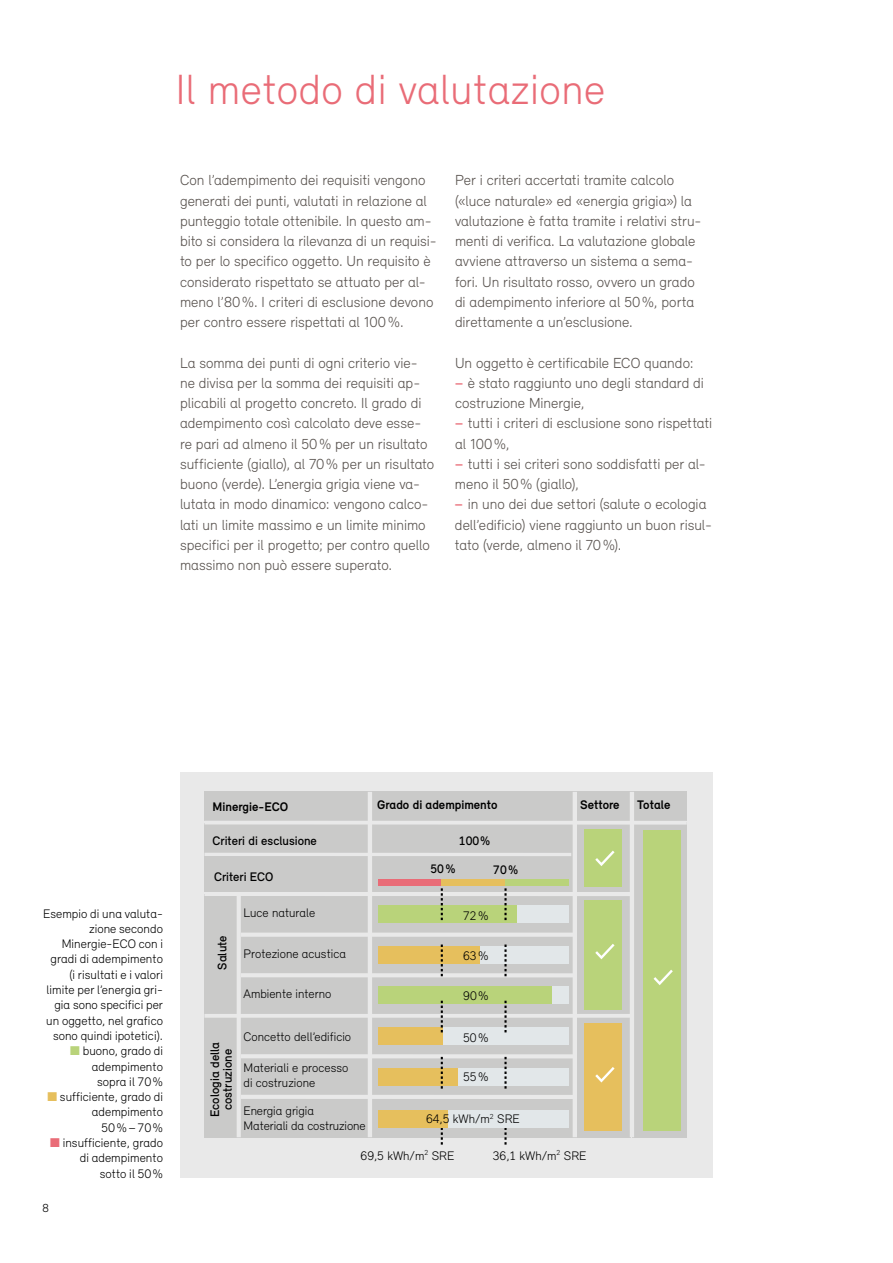
<style>
.page{position:relative;width:893px;height:1263px;background:#fff}
.page>*{position:absolute;margin:0;border:0;box-sizing:border-box;transform-origin:0 0}
.t1{font:300 43.5px "Relevant";letter-spacing:.01em;color:#e96c77}
.t2{font:300 15px/20.2px "Relevant";color:#57514d}
.t3{font:300 12.75px/15.3px "Relevant";letter-spacing:.005em;color:#000;text-align:right}
.t4{font:500 12.75px/12.8px "Relevant";color:#000;text-align:center}
.t5{font:700 12.75px "Relevant";color:#000}
.t6{font:300 12px "Relevant";color:#000}
.s1{font-weight:500;color:#e96c77}
.s2{color:#b9d37a}
.s3{color:#e6bf5d}
.s4{color:#e96c77}
</style>
<div class="page">
<div style="left:180px;top:773px;width:533px;height:405px;background:#e9e9e9"></div>
<div style="left:205px;top:1016px;width:426px;height:121px;background:#cacac9"></div>
<div style="left:430px;top:1068px;width:139px;height:17px;background:#e2e7e9"></div>
<div style="left:378px;top:1068px;width:80px;height:17px;background:#e6bf5d"></div>
<div style="left:421px;top:1028px;width:148px;height:17px;background:#e2e7e9"></div>
<div style="left:205px;top:894px;width:426px;height:122px;background:#cacac9"></div>
<div style="left:430px;top:946px;width:139px;height:18px;background:#e2e7e9"></div>
<div style="left:378px;top:946px;width:102px;height:18px;background:#e6bf5d"></div>
<div style="left:430px;top:987px;width:139px;height:17px;background:#e2e7e9"></div>
<div style="left:430px;top:906px;width:139px;height:17px;background:#e2e7e9"></div>
<div style="left:205px;top:792px;width:482px;height:29px;background:#cacac9"></div>
<div style="left:205px;top:823px;width:426px;height:69px;background:#cacac9"></div>
<div style="left:378px;top:1028px;width:65px;height:17px;background:#e6bf5d"></div>
<div style="left:378px;top:879px;width:64px;height:6px;background:#e96c77"></div>
<div style="left:441px;top:879px;width:64px;height:6px;background:#e6bf5d"></div>
<div style="left:505px;top:879px;width:64px;height:6px;background:#b9d37a"></div>
<div style="left:241px;top:932px;width:334px;height:5px;background:#e9e9e9"></div>
<hr style="left:241px;top:973px;width:334px;height:4px;background:#e9e9e9">
<hr style="left:204px;top:892px;width:427px;height:4px;background:#e9e9e9">
<hr style="left:241px;top:1054px;width:334px;height:4px;background:#e9e9e9">
<hr style="left:204px;top:1014px;width:427px;height:4px;background:#e9e9e9">
<hr style="left:237px;top:894px;width:4px;height:243px;background:#e9e9e9">
<hr style="left:241px;top:1095px;width:334px;height:4px;background:#e9e9e9">
<hr style="left:368px;top:792px;width:4px;height:345px;background:#e9e9e9">
<div style="left:378px;top:987px;width:174px;height:17px;background:#b9d37a"></div>
<div style="left:378px;top:906px;width:138px;height:17px;background:#b9d37a"></div>
<svg style="left:441px;top:888px;width:2px;height:32px"></svg>
<svg style="left:504px;top:888px;width:3px;height:32px"></svg>
<svg style="left:441px;top:944px;width:2px;height:32px"></svg>
<svg style="left:504px;top:944px;width:3px;height:32px"></svg>
<svg style="left:441px;top:1001px;width:2px;height:31px"></svg>
<svg style="left:504px;top:1001px;width:3px;height:31px"></svg>
<svg style="left:441px;top:1057px;width:2px;height:32px"></svg>
<svg style="left:504px;top:1057px;width:3px;height:32px"></svg>
<svg style="left:441px;top:1127px;width:2px;height:18px"></svg>
<svg style="left:504px;top:1127px;width:3px;height:18px"></svg>
<div style="left:632px;top:822px;width:55px;height:315px;background:#cacac9"></div>
<hr style="left:630px;top:792px;width:4px;height:345px;background:#e9e9e9">
<hr style="left:573px;top:792px;width:4px;height:345px;background:#e9e9e9">
<svg style="left:204px;top:822px;width:483px;height:3px"></svg>
<div style="left:584px;top:830px;width:38px;height:57px;background:#b9d37a"></div>
<div style="left:584px;top:900px;width:38px;height:109px;background:#b9d37a"></div>
<div style="left:584px;top:1023px;width:38px;height:108px;background:#e6bf5d"></div>
<div style="left:643px;top:830px;width:37px;height:301px;background:#b9d37a"></div>
<hr style="left:204px;top:853px;width:367px;height:3px;background:#e9e9e9">
<div style="left:430px;top:1110px;width:139px;height:17px;background:#e2e7e9"></div>
<div style="left:378px;top:1110px;width:70px;height:17px;background:#e6bf5d"></div>
<svg style="left:595px;top:944px;width:20px;height:16px"></svg>
<svg style="left:595px;top:850px;width:20px;height:16px"></svg>
<svg style="left:595px;top:1067px;width:20px;height:16px"></svg>
<svg style="left:653px;top:969px;width:20px;height:16px"></svg>
<h1 class="t1" style="left:176px;top:64px;width:431px">Il metodo di valutazione</h1>
<p class="t2" style="left:180px;top:170px;width:258px">Con l’adempimento dei requisiti vengono generati dei punti, valutati in relazione al punteggio totale ottenibile. In questo am&shy;bito si considera la rilevanza di un requisi&shy;to per lo specifico oggetto. Un requisito è considerato rispettato se attuato per al&shy;meno l’80%. I criteri di esclusione devono per contro essere rispettati al 100%.</p>
<p class="t2" style="left:180px;top:352px;width:256px">La somma dei punti di ogni criterio vie&shy;ne divisa per la somma dei requisiti ap&shy;plicabili al progetto concreto. Il grado di adempimento così calcolato deve esse&shy;re pari ad almeno il 50% per un risultato sufficiente (giallo), al 70% per un risultato buono (verde). L’energia grigia viene va&shy;lutata in modo dinamico: vengono calco&shy;lati un limite massimo e un limite minimo specifici per il progetto; per contro quello massimo non può essere superato.</p>
<p class="t2" style="left:455px;top:170px;width:248px">Per i criteri accertati tramite calcolo («luce naturale» ed «energia grigia») la valutazione è fatta tramite i relativi stru&shy;menti di verifica. La valutazione globale avviene attraverso un sistema a sema&shy;fori. Un risultato rosso, ovvero un grado di adempimento inferiore al 50%, porta direttamente a un’esclusione.</p>
<p class="t2" style="left:455px;top:352px;width:259px">Un oggetto è certificabile ECO quando:<br><span class="s1">−</span> è stato raggiunto uno degli standard di costruzione Minergie,<br><span class="s1">−</span> tutti i criteri di esclusione sono rispettati al 100%,<br><span class="s1">−</span> tutti i sei criteri sono soddisfatti per al&shy;meno il 50% (giallo),<br><span class="s1">−</span> in uno dei due settori (salute o ecologia dell’edificio) viene raggiunto un buon risul&shy;tato (verde, almeno il 70%).</p>
<p class="t3" style="left:43px;top:905px;width:121px">Esempio di una valuta&shy;zione secondo<br>Minergie-ECO con i gradi di adempimento (i risultati e i valori limite per l’energia gri&shy;gia sono specifici per un oggetto, nel grafico sono quindi ipotetici).</p>
<p class="t3" style="left:70px;top:1043px;width:94px"><span class="s2">■</span> buono, grado di adempimento sopra il 70%</p>
<p class="t3" style="left:47px;top:1089px;width:117px"><span class="s3">■</span> sufficiente, grado di adempimento<br>50%–70%</p>
<p class="t3" style="left:50px;top:1135px;width:114px"><span class="s4">■</span> insufficiente, grado di adempimento sotto il 50%</p>
<p class="t6" style="left:43px;top:1201px;width:8px">8</p>
<p class="t5" style="left:213px;top:799px;width:77px">Minergie-ECO</p>
<p class="t4" style="left:213px;top:834px;width:106px">Criteri di esclusione</p>
<p class="t4" style="left:214px;top:870px;width:61px">Criteri ECO</p>
<p class="t4" style="left:216px;top:970px;width:36px;rotate:-90deg">Salute</p>
<p class="t4" style="left:208px;top:1117px;width:76px;rotate:-90deg">Ecologia della costruzione</p>
<p class="t3" style="left:244px;top:904px;width:73px">Luce naturale</p>
<p class="t3" style="left:244px;top:946px;width:104px">Protezione acustica</p>
<p class="t3" style="left:244px;top:986px;width:89px">Ambiente interno</p>
<p class="t3" style="left:244px;top:1028px;width:109px">Concetto dell’edificio</p>
<p class="t3" style="left:244px;top:1060px;width:106px;text-align:left">Materiali e processo di costruzione</p>
<p class="t3" style="left:244px;top:1102px;width:124px;text-align:left">Energia grigia<br>Materiali da costruzione</p>
<p class="t5" style="left:377px;top:796px;width:122px">Grado di adempimento</p>
<p class="t5" style="left:580px;top:797px;width:41px">Settore</p>
<p class="t5" style="left:637px;top:796px;width:35px">Totale</p>
<p class="t4" style="left:459px;top:834px;width:33px">100%</p>
<p class="t4" style="left:430px;top:862px;width:27px">50 %</p>
<p class="t4" style="left:493px;top:863px;width:27px">70 %</p>
<p class="t3" style="left:463px;top:907px;width:27px">72 %</p>
<p class="t3" style="left:463px;top:948px;width:27px">63 %</p>
<p class="t3" style="left:463px;top:987px;width:27px">90 %</p>
<p class="t3" style="left:463px;top:1029px;width:27px">50 %</p>
<p class="t3" style="left:463px;top:1069px;width:27px">55 %</p>
<p class="t3" style="left:426px;top:1111px;width:95px">64,5 kWh/m<sup>2</sup> SRE</p>
<p class="t3" style="left:361px;top:1147px;width:95px">69,5 kWh/m<sup>2</sup> SRE</p>
<p class="t3" style="left:493px;top:1147px;width:95px">36,1 kWh/m<sup>2</sup> SRE</p>
</div>
